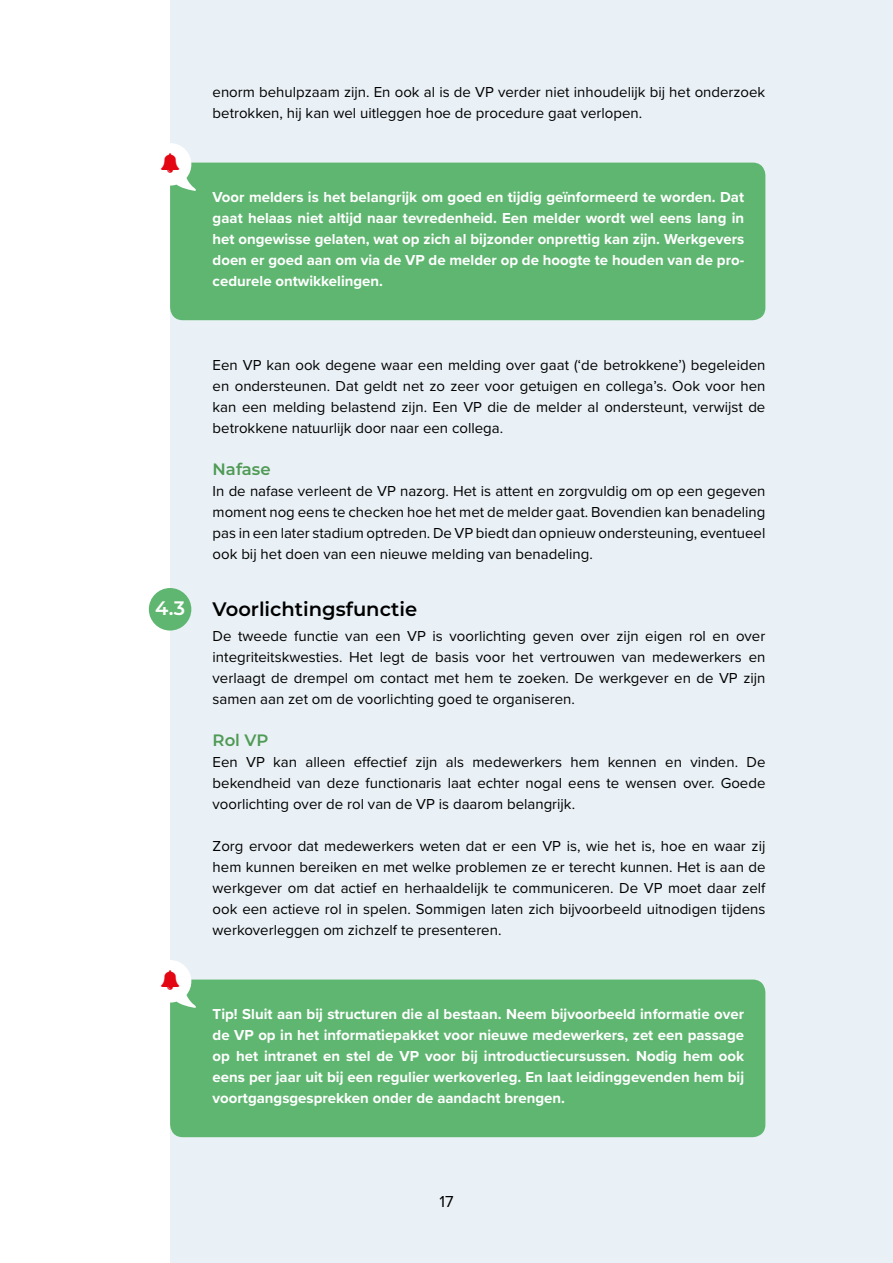
<style>
.page{position:relative;width:893px;height:1263px;background:#fff}
.page>*{position:absolute;margin:0;border:0;box-sizing:border-box;transform-origin:0 0}
.t1{font:600 19.5px "Montserrat";color:#000}
.t2{font:600 19.5px "Montserrat";color:#fff}
.t3{font:600 16.5px "Montserrat";color:#4f9a55}
.t4{font:16.5px "Proxima Nova";color:#000}
.t5{font:15px/21px "Proxima Nova";color:#000;text-align:justify}
.t6{font:700 15px/21px "Proxima Nova";color:#fff;text-align:justify}
</style>
<div class="page">
<div style="left:170px;top:0;width:723px;height:1263px;background:#eaf1f6"></div>
<div style="left:170px;top:979px;width:595px;height:158px;background:#5fb670;border-radius:13px"></div>
<div style="left:170px;top:163px;width:595px;height:157px;background:#5fb670;border-radius:13px"></div>
<div style="left:149px;top:588px;width:42px;height:42px;background:#5fb670;border-radius:50%"></div>
<svg style="left:170px;top:960px;width:29px;height:49px"></svg>
<svg style="left:170px;top:143px;width:29px;height:49px"></svg>
<p class="t5" style="left:213px;top:81px;width:554px">enorm behulpzaam zijn. En ook al is de VP verder niet inhoudelijk bij het onderzoek betrokken, hij kan wel uitleggen hoe de procedure gaat verlopen.</p>
<p class="t6" style="left:213px;top:186px;width:533px">Voor melders is het belangrijk om goed en tijdig geïnformeerd te worden. Dat gaat helaas niet altijd naar tevredenheid. Een melder wordt wel eens lang in het ongewisse gelaten, wat op zich al bijzonder onprettig kan zijn. Werkgevers doen er goed aan om via de VP de melder op de hoogte te houden van de pro&shy;cedurele ontwikkelingen.</p>
<h1 class="t2" style="left:155px;top:594px;width:31px">4.3</h1>
<p class="t5" style="left:213px;top:354px;width:554px">Een VP kan ook degene waar een melding over gaat (‘de betrokkene’) begeleiden en ondersteunen. Dat geldt net zo zeer voor getuigen en collega’s. Ook voor hen kan een melding belastend zijn. Een VP die de melder al ondersteunt, verwijst de betrokkene natuurlijk door naar een collega.</p>
<p class="t3" style="left:213px;top:457px;width:60px">Nafase</p>
<p class="t5" style="left:213px;top:480px;width:554px">In de nafase verleent de VP nazorg. Het is attent en zorgvuldig om op een gegeven moment nog eens te checken hoe het met de melder gaat. Bovendien kan benadeling pas in een later stadium optreden. De VP biedt dan opnieuw ondersteuning, eventueel ook bij het doen van een nieuwe melding van benadeling.</p>
<h1 class="t1" style="left:213px;top:595px;width:206px">Voorlichtingsfunctie</h1>
<p class="t5" style="left:213px;top:625px;width:554px">De tweede functie van een VP is voorlichting geven over zijn eigen rol en over integriteitskwesties. Het legt de basis voor het vertrouwen van medewerkers en verlaagt de drempel om contact met hem te zoeken. De werkgever en de VP zijn samen aan zet om de voorlichting goed te organiseren.</p>
<p class="t3" style="left:213px;top:729px;width:57px">Rol VP</p>
<p class="t5" style="left:213px;top:751px;width:554px">Een VP kan alleen effectief zijn als medewerkers hem kennen en vinden. De bekendheid van deze functionaris laat echter nogal eens te wensen over. Goede voorlichting over de rol van de VP is daarom belangrijk.</p>
<p class="t5" style="left:213px;top:835px;width:554px">Zorg ervoor dat medewerkers weten dat er een VP is, wie het is, hoe en waar zij hem kunnen bereiken en met welke problemen ze er terecht kunnen. Het is aan de werkgever om dat actief en herhaaldelijk te communiceren. De VP moet daar zelf ook een actieve rol in spelen. Sommigen laten zich bijvoorbeeld uitnodigen tijdens werkoverleggen om zichzelf te presenteren.</p>
<p class="t6" style="left:213px;top:1003px;width:533px">Tip! Sluit aan bij structuren die al bestaan. Neem bijvoorbeeld informatie over de VP op in het informatiepakket voor nieuwe medewerkers, zet een passage op het intranet en stel de VP voor bij introductiecursussen. Nodig hem ook eens per jaar uit bij een regulier werkoverleg. En laat leidinggevenden hem bij voortgangsgesprekken onder de aandacht brengen.</p>
<p class="t4" style="left:439px;top:1189px;width:16px">17</p>
</div>
